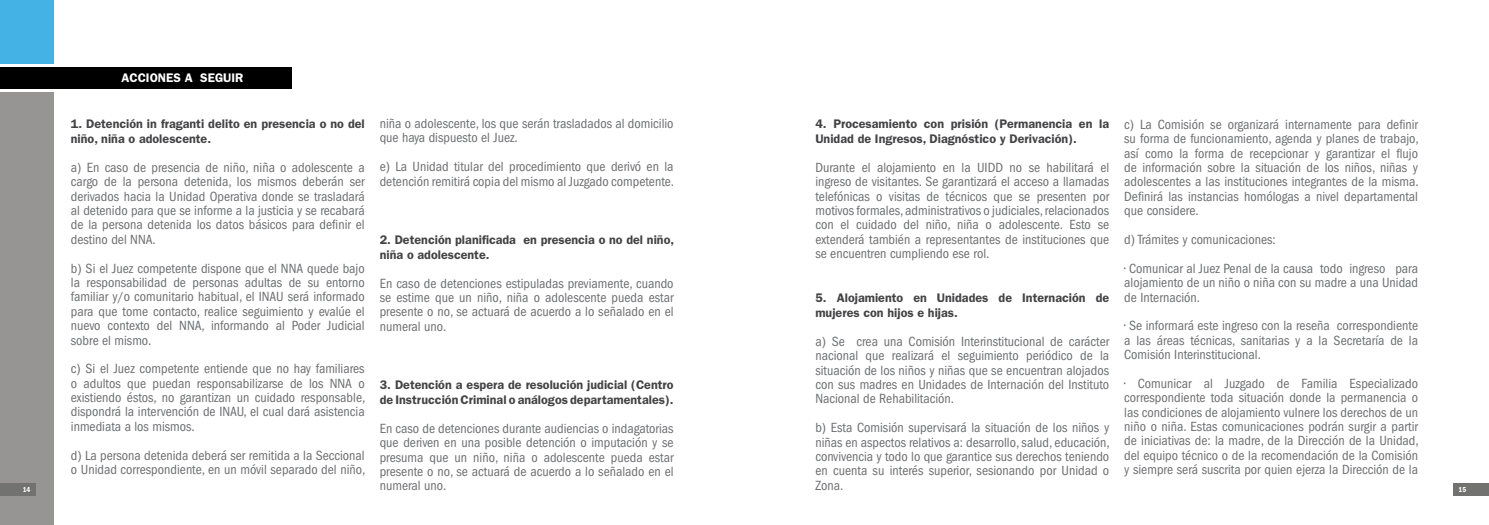
<style>
.page{position:relative;width:1489px;height:525px;background:#fff}
.page>*{position:absolute;margin:0;border:0;box-sizing:border-box;transform-origin:0 0}
.t1{font:condensed 13.75px/14.4px "ITC Franklin Gothic Std";color:#6d6e71;text-align:justify}
.t2{font:600 12.5px/15px "ITC Franklin Gothic Std";color:#434345}
.t3{font:600 12.5px "ITC Franklin Gothic Std";color:#fff}
.t4{font:7.5px "ITC Franklin Gothic Std Dm Cd";color:#fff}
</style>
<div class="page">
<div style="left:0;top:92px;width:53px;height:432px;background:#969593"></div>
<div style="left:0;top:67px;width:291px;height:21px;background:#000"></div>
<div style="left:0;top:0;width:53px;height:63px;background:#44b2e5"></div>
<div style="left:1453px;top:483px;width:35px;height:12px;background:#727371"></div>
<div style="left:0;top:483px;width:36px;height:12px;background:#727371"></div>
<p class="t3" style="left:122px;top:70px;width:123px">ACCIONES A SEGUIR</p>
<p class="t1" style="left:380px;top:116px;width:295px">niña o adolescente, los que serán trasladados al domicilio que haya dispuesto el Juez.</p>
<p class="t1" style="left:380px;top:159px;width:296px">e) La Unidad titular del procedimiento que derivó en la detención remitirá copia del mismo al Juzgado competente.</p>
<p class="t1" style="left:1124px;top:117px;width:296px">c) La Comisión se organizará internamente para definir su forma de funcionamiento, agenda y planes de trabajo, así como la forma de recepcionar y garantizar el flujo de información sobre la situación de los niños, niñas y adolescentes a las instituciones integrantes de la misma.<br>Definirá las instancias homólogas a nivel departamental que considere.</p>
<p class="t1" style="left:1124px;top:232px;width:153px">d) Trámites y comunicaciones:</p>
<p class="t1" style="left:1124px;top:261px;width:295px">• Comunicar al Juez Penal de la causa todo ingreso para alojamiento de un niño o niña con su madre a una Unidad de Internación.</p>
<p class="t1" style="left:1124px;top:318px;width:295px">• Se informará este ingreso con la reseña correspondiente a las áreas técnicas, sanitarias y a la Secretaría de la Comisión Interinstitucional.</p>
<p class="t1" style="left:1124px;top:376px;width:296px">• Comunicar al Juzgado de Familia Especializado correspondiente toda situación donde la permanencia o las condiciones de alojamiento vulnere los derechos de un niño o niña. Estas comunicaciones podrán surgir a partir de iniciativas de: la madre, de la Dirección de la Unidad, del equipo técnico o de la recomendación de la Comisión y siempre será suscrita por quien ejerza la Dirección de la</p>
<p class="t2" style="left:71px;top:116px;width:295px">1. Detención in fraganti delito en presencia o no del niño, niña o adolescente.</p>
<p class="t1" style="left:71px;top:160px;width:295px">a) En caso de presencia de niño, niña o adolescente a cargo de la persona detenida, los mismos deberán ser derivados hacia la Unidad Operativa donde se trasladará al detenido para que se informe a la justicia y se recabará de la persona detenida los datos básicos para definir el destino del NNA.</p>
<p class="t1" style="left:71px;top:261px;width:295px">b) Si el Juez competente dispone que el NNA quede bajo la responsabilidad de personas adultas de su entorno familiar y/o comunitario habitual, el INAU será informado para que tome contacto, realice seguimiento y evalúe el nuevo contexto del NNA, informando al Poder Judicial sobre el mismo.</p>
<p class="t1" style="left:71px;top:361px;width:296px">c) Si el Juez competente entiende que no hay familiares o adultos que puedan responsabilizarse de los NNA o existiendo éstos, no garantizan un cuidado responsable, dispondrá la intervención de INAU, el cual dará asistencia inmediata a los mismos.</p>
<p class="t1" style="left:71px;top:448px;width:296px">d) La persona detenida deberá ser remitida a la Seccional o Unidad correspondiente, en un móvil separado del niño,</p>
<p class="t2" style="left:815px;top:116px;width:295px">4. Procesamiento con prisión (Permanencia en la<br>Unidad de Ingresos, Diagnóstico y Derivación).</p>
<p class="t1" style="left:815px;top:160px;width:295px">Durante el alojamiento en la UIDD no se habilitará el ingreso de visitantes. Se garantizará el acceso a llamadas telefónicas o visitas de técnicos que se presenten por motivos formales, administrativos o judiciales, relacionados con el cuidado del niño, niña o adolescente. Esto se extenderá también a representantes de instituciones que se encuentren cumpliendo ese rol.</p>
<p class="t2" style="left:815px;top:290px;width:295px">5. Alojamiento en Unidades de Internación de mujeres con hijos e hijas.</p>
<p class="t1" style="left:815px;top:334px;width:295px">a) Se crea una Comisión Interinstitucional de carácter nacional que realizará el seguimiento periódico de la situación de los niños y niñas que se encuentran alojados con sus madres en Unidades de Internación del Instituto Nacional de Rehabilitación.</p>
<p class="t1" style="left:815px;top:420px;width:296px">b) Esta Comisión supervisará la situación de los niños y niñas en aspectos relativos a: desarrollo, salud, educación, convivencia y todo lo que garantice sus derechos teniendo en cuenta su interés superior, sesionando por Unidad o Zona.</p>
<p class="t2" style="left:380px;top:232px;width:296px">2. Detención planificada en presencia o no del niño, niña o adolescente.</p>
<p class="t1" style="left:380px;top:276px;width:295px">En caso de detenciones estipuladas previamente, cuando se estime que un niño, niña o adolescente pueda estar presente o no, se actuará de acuerdo a lo señalado en el numeral uno.</p>
<p class="t2" style="left:380px;top:377px;width:295px">3. Detención a espera de resolución judicial (Centro de Instrucción Criminal o análogos departamentales).</p>
<p class="t1" style="left:380px;top:421px;width:295px">En caso de detenciones durante audiencias o indagatorias que deriven en una posible detención o imputación y se presuma que un niño, niña o adolescente pueda estar presente o no, se actuará de acuerdo a lo señalado en el numeral uno.</p>
<p class="t4" style="left:23px;top:485px;width:9px">14</p>
<p class="t4" style="left:1458px;top:485px;width:9px">15</p>
</div>
